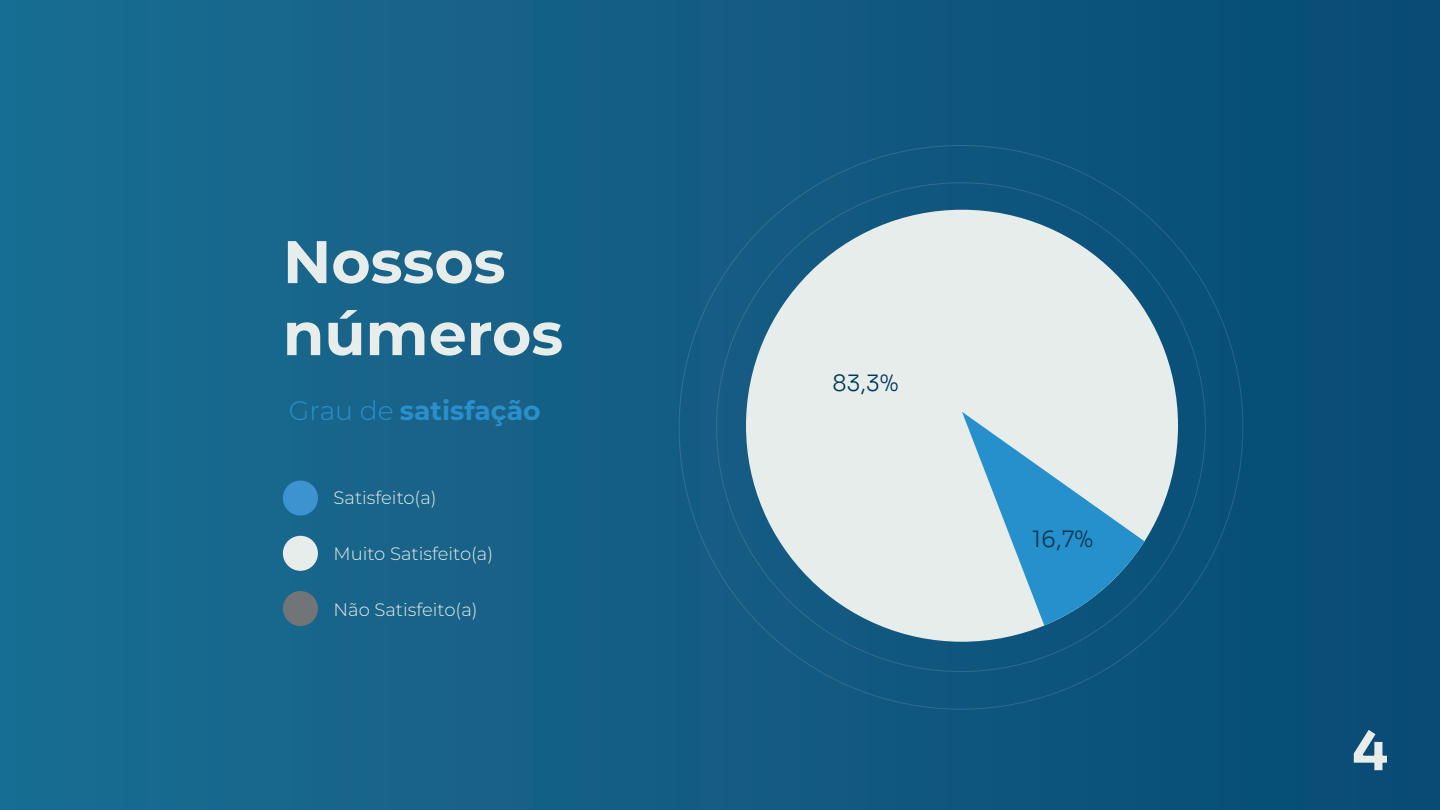
<style>
.page{position:relative;width:1440px;height:810px;background:#fff}
.page>*{position:absolute;margin:0;border:0;box-sizing:border-box;transform-origin:0 0}
.t1{font:700 60px/72px "Montserrat";color:#e6edea}
.t2{font:700 53.7px "Sora";color:#e6edea}
.t3{font:700 26.62px "Montserrat";color:#2a90cc}
.t4{font:300 22.5px "Sora";color:#013855}
.t5{font:300 18px "Montserrat";color:#e6edea}
.s1{font-weight:300}
</style>
<div class="page">
<div style="left:0;top:0;width:1440px;height:810px;background:linear-gradient(to right,#1b6d92,#084b74)"></div>
<div style="left:746px;top:210px;width:432px;height:432px;background:#e6edea;border-radius:50%"></div>
<svg style="left:962px;top:412px;width:183px;height:213px"></svg>
<div style="left:283px;top:481px;width:35px;height:35px;background:#3d93cf;border-radius:50%"></div>
<div style="left:283px;top:536px;width:35px;height:35px;background:#e6edea;border-radius:50%"></div>
<div style="left:283px;top:591px;width:35px;height:35px;background:#717577;border-radius:50%"></div>
<h1 class="t1" style="left:283px;top:223px;width:282px">Nossos números</h1>
<h3 class="t3" style="left:289px;top:391px;width:253px"><span class="s1">Grau de</span> satisfação</h3>
<p class="t5" style="left:334px;top:485px;width:105px">Satisfeito(a)</p>
<p class="t5" style="left:334px;top:541px;width:161px">Muito Satisfeito(a)</p>
<p class="t5" style="left:334px;top:597px;width:146px">Não Satisfeito(a)</p>
<p class="t4" style="left:833px;top:364px;width:68px">83,3%</p>
<p class="t4" style="left:1032px;top:520px;width:63px">16,7%</p>
<h2 class="t2" style="left:1352px;top:707px;width:38px">4</h2>
</div>
